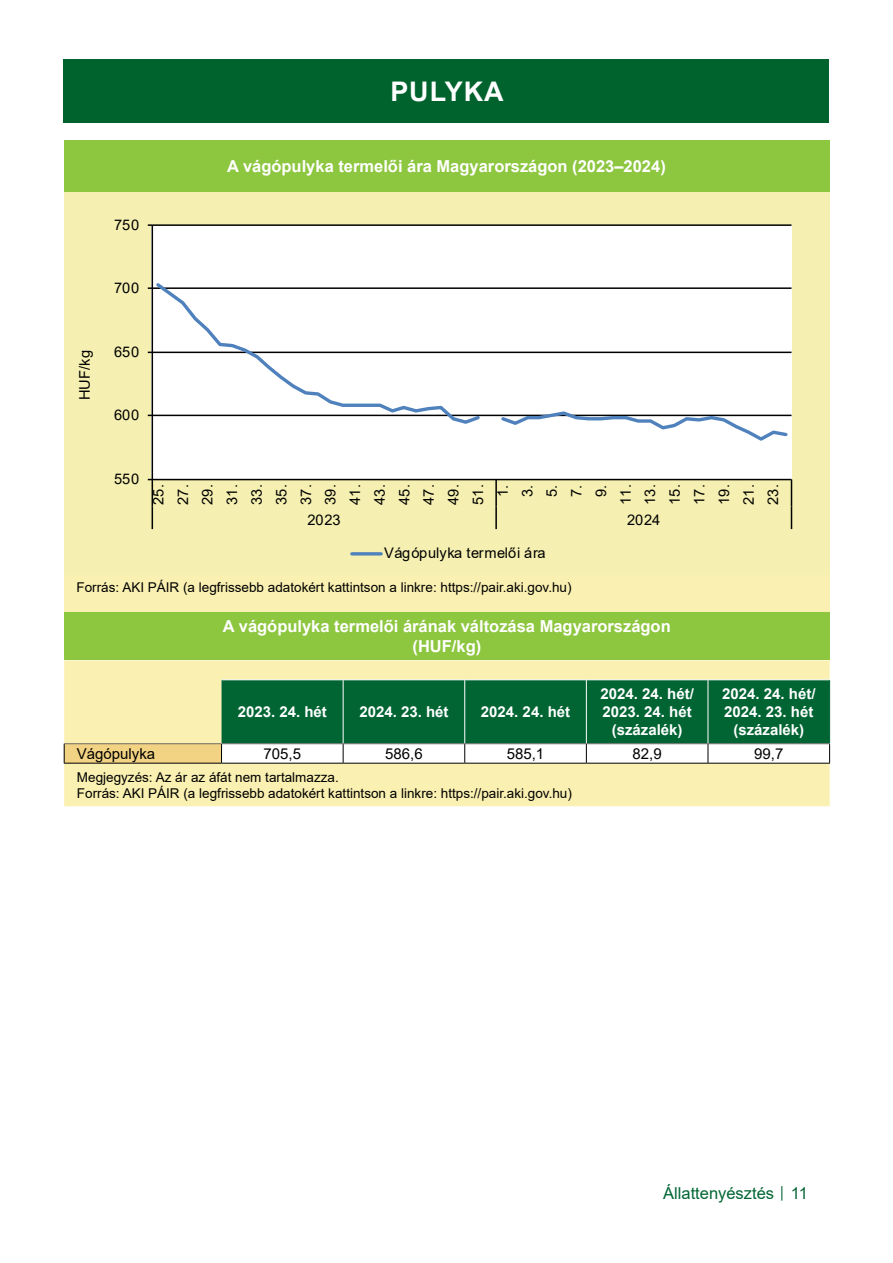
<style>
.page{position:relative;width:893px;height:1263px;background:#fff}
.page>*{position:absolute;margin:0;border:0;box-sizing:border-box;transform-origin:0 0}
.Cím_01{font:700 27px "Arial";letter-spacing:.035em;color:#fff}
.Tablazat_cime{font:700 16.5px/19.8px "Arial";color:#fff;text-align:center}
.t1{font:16.5px "Arial";color:#006533}
.Tablazat_fejlece_kozep{font:700 15px/18px "Arial";color:#fff;text-align:center}
.Tablazat_kozep_ertek{font:15px "Arial";color:#000}
.Tablazat_bal_kategoria{font:15px "Arial";color:#000}
.t2{font:14.7px/24.6px "Arial";letter-spacing:-.02em;color:#000;text-align:center}
.t3{font:14.7px "Arial";letter-spacing:.01em;color:#000}
.Tablazat_forrasa{font:13.5px/16.2px "Arial";color:#000}
.s1{font-size:12px}
</style>
<div class="page">
<div style="left:64px;top:60px;width:765px;height:63px;background:#00632e"></div>
<div style="left:64px;top:611px;width:766px;height:49px;background:#8dc63f"></div>
<div style="left:64px;top:660px;width:766px;height:146px;background:#faf0b1"></div>
<div style="left:64px;top:744px;width:158px;height:19px;background:#f2d383"></div>
<hr style="left:222px;top:679px;width:121px;height:1px;background:#fff">
<hr style="left:343px;top:679px;width:122px;height:1px;background:#fff">
<hr style="left:465px;top:679px;width:121px;height:1px;background:#fff">
<hr style="left:586px;top:679px;width:122px;height:1px;background:#fff">
<hr style="left:708px;top:679px;width:122px;height:1px;background:#fff">
<hr style="left:64px;top:743px;width:158px;height:1px;background:#706f6f">
<svg style="left:64px;top:744px;width:1px;height:19px"></svg>
<hr style="left:64px;top:763px;width:158px;height:1px;background:#000">
<hr style="left:222px;top:763px;width:121px;height:1px;background:#000">
<hr style="left:343px;top:763px;width:122px;height:1px;background:#000">
<hr style="left:465px;top:763px;width:121px;height:1px;background:#000">
<hr style="left:586px;top:763px;width:122px;height:1px;background:#000">
<hr style="left:708px;top:763px;width:122px;height:1px;background:#000">
<svg style="left:221px;top:680px;width:609px;height:83px"></svg>
<div style="left:64px;top:140px;width:765px;height:51px;background:#8dc63f"></div>
<div style="left:64px;top:574px;width:765px;height:37px;background:#faf0b1"></div>
<div style="left:64px;top:192px;width:765px;height:382px;background:#f5f0b1"></div>
<div style="left:152px;top:226px;width:640px;height:253px;background:#fff"></div>
<hr style="left:152px;top:415px;width:639px;height:1px;background:#000">
<hr style="left:152px;top:352px;width:639px;height:1px;background:#000">
<hr style="left:152px;top:287px;width:639px;height:2px;background:#000">
<hr style="left:152px;top:224px;width:639px;height:2px;background:#000">
<hr style="left:152px;top:225px;width:1px;height:255px;background:#000">
<hr style="left:152px;top:479px;width:639px;height:1px;background:#000">
<hr style="left:495px;top:480px;width:2px;height:27px;background:#000">
<svg style="left:148px;top:479px;width:5px;height:50px"></svg>
<hr style="left:495px;top:507px;width:2px;height:22px;background:#000">
<svg style="left:791px;top:480px;width:1px;height:49px"></svg>
<svg style="left:153px;top:280px;width:637px;height:163px"></svg>
<hr style="left:352px;top:552px;width:29px;height:3px;background:#4f81bd">
<p class="Cím_01" style="left:390px;top:73px;width:115px">PULYKA</p>
<p class="t2" style="left:72px;top:400px;width:51px;rotate:-90deg">HUF/kg</p>
<p class="t2" style="left:114px;top:212px;width:27px">750</p>
<p class="t2" style="left:114px;top:276px;width:27px">700</p>
<p class="t2" style="left:114px;top:339px;width:27px">650</p>
<p class="Tablazat_cime" style="left:227px;top:156px;width:440px">A vágópulyka termelői ára Magyarországon (2023–2024)</p>
<p class="t2" style="left:114px;top:403px;width:27px">600</p>
<p class="t2" style="left:114px;top:466px;width:27px">550</p>
<p class="t2" style="left:146px;top:505px;width:22px;rotate:-90deg">25.<br>27.<br>29.<br>31.<br>33.<br>35.<br>37.<br>39.<br>41.<br>43.<br>45.<br>47.<br>49.<br>51.<br>1.<br>3.<br>5.<br>7.<br>9.<br>11.<br>13.<br>15.<br>17.<br>19.<br>21.<br>23.</p>
<p class="t2" style="left:308px;top:507px;width:34px">2023</p>
<p class="t2" style="left:627px;top:507px;width:34px">2024</p>
<p class="t3" style="left:384px;top:543px;width:163px">Vágópulyka termelői ára</p>
<p class="Tablazat_forrasa" style="left:77px;top:579px;width:496px">Forrás: AKI PÁIR (a legfrissebb adatokért kattintson a linkre: https://pair.aki.gov.hu)</p>
<p class="Tablazat_cime" style="left:223px;top:616px;width:449px">A vágópulyka termelői árának változása Magyarországon (HUF/kg)</p>
<p class="Tablazat_fejlece_kozep" style="left:238px;top:703px;width:91px">2023. 24. hét</p>
<p class="Tablazat_fejlece_kozep" style="left:359px;top:703px;width:91px">2024. 23. hét</p>
<p class="Tablazat_fejlece_kozep" style="left:481px;top:703px;width:91px">2024. 24. hét</p>
<p class="Tablazat_fejlece_kozep" style="left:600px;top:685px;width:95px">2024. 24. hét/<br>2023. 24. hét (százalék)</p>
<p class="Tablazat_fejlece_kozep" style="left:722px;top:685px;width:95px">2024. 24. hét/<br>2024. 23. hét (százalék)</p>
<p class="Tablazat_bal_kategoria" style="left:77px;top:743px;width:80px">Vágópulyka</p>
<p class="Tablazat_kozep_ertek" style="left:264px;top:743px;width:39px">705,5</p>
<p class="Tablazat_kozep_ertek" style="left:385px;top:743px;width:39px">586,6</p>
<p class="Tablazat_kozep_ertek" style="left:507px;top:743px;width:39px">585,1</p>
<p class="Tablazat_kozep_ertek" style="left:633px;top:743px;width:31px">82,9</p>
<p class="Tablazat_kozep_ertek" style="left:754px;top:743px;width:31px">99,7</p>
<p class="Tablazat_forrasa" style="left:77px;top:768px;width:496px">Megjegyzés: Az ár az áfát nem tartalmazza.<br>Forrás: AKI PÁIR (a legfrissebb adatokért kattintson a linkre: https://pair.aki.gov.hu)</p>
<p class="t1" style="left:663px;top:1182px;width:146px">Állattenyésztés <span class="s1">│</span> 11</p>
</div>
